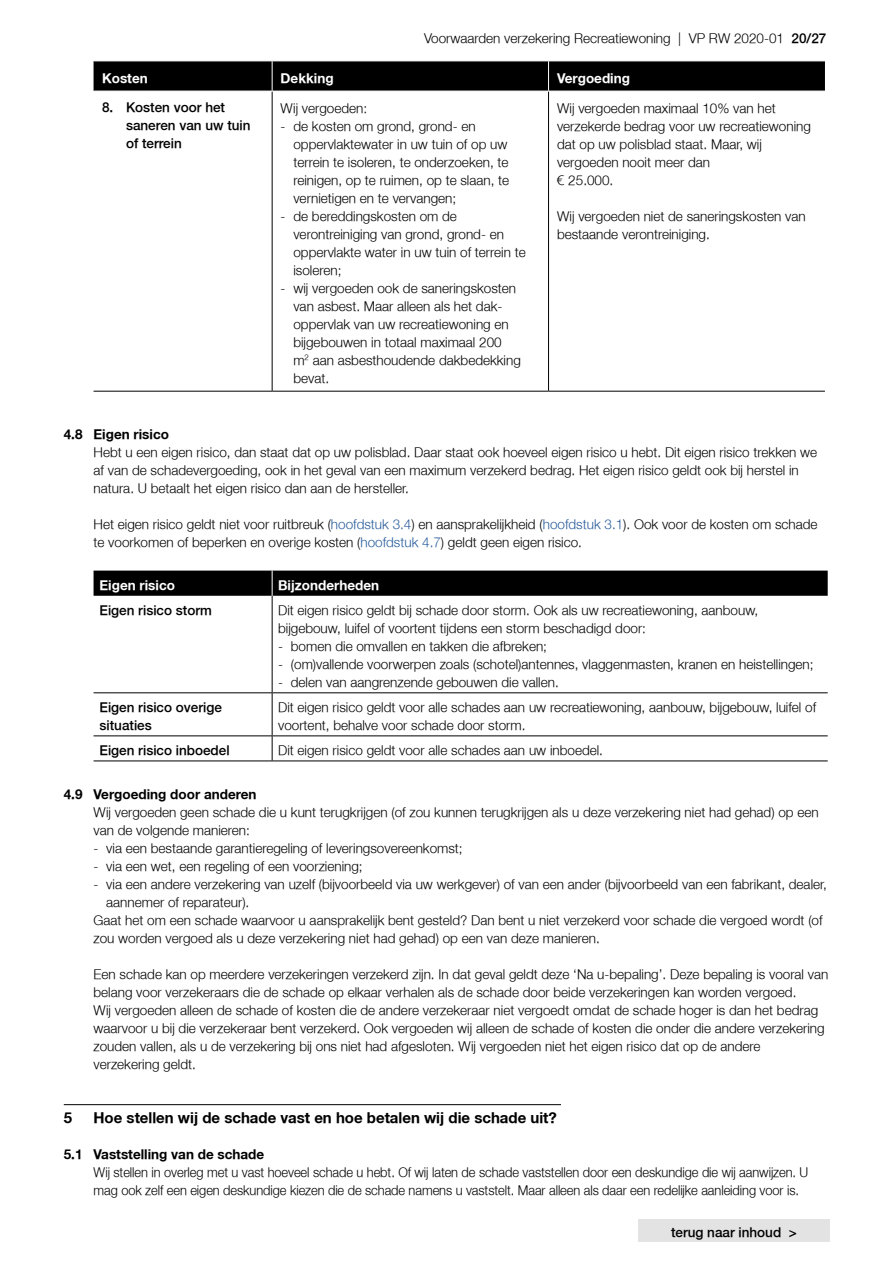
<style>
.page{position:relative;width:893px;height:1263px;background:#fff}
.page>*{position:absolute;margin:0;border:0;box-sizing:border-box;transform-origin:0 0}
.t1{font:700 15px "Fortis Helvetica";color:#000}
.t2{font:300 13.5px/18px "Fortis Helvetica";color:#000}
.t3{font:300 13.5px/18px "Fortis Helvetica";color:#000;scale:.95 1}
.t4{font:300 13.5px/18px "Fortis Helvetica";color:#000}
.t5{font:700 13.5px "Fortis Helvetica";color:#000}
.t6{font:700 13.5px "Fortis Helvetica";color:#fff}
.s1{font-style:inherit}
.s2{color:#275b9b}
</style>
<div class="page">
<div style="left:638px;top:1219px;width:192px;height:23px;background:#e3e3e3"></div>
<hr style="left:64px;top:1104px;width:497px;height:1px;background:#000">
<div style="left:94px;top:62px;width:731px;height:29px;background:#000"></div>
<hr style="left:272px;top:91px;width:1px;height:300px;background:#000">
<hr style="left:548px;top:91px;width:1px;height:300px;background:#000">
<hr style="left:94px;top:391px;width:178px;height:1px;background:#000">
<hr style="left:272px;top:391px;width:277px;height:1px;background:#000">
<hr style="left:549px;top:391px;width:276px;height:1px;background:#000">
<hr style="left:272px;top:61px;width:1px;height:30px;background:#fff">
<hr style="left:548px;top:61px;width:1px;height:30px;background:#fff">
<hr style="left:272px;top:91px;width:277px;height:1px;background:#fff">
<hr style="left:272px;top:596px;width:1px;height:96px;background:#000">
<hr style="left:94px;top:692px;width:178px;height:1px;background:#000">
<hr style="left:272px;top:692px;width:556px;height:1px;background:#000">
<hr style="left:272px;top:693px;width:1px;height:42px;background:#000">
<hr style="left:94px;top:735px;width:178px;height:1px;background:#000">
<hr style="left:272px;top:735px;width:556px;height:1px;background:#000">
<svg style="left:272px;top:736px;width:1px;height:24px"></svg>
<hr style="left:94px;top:760px;width:178px;height:1px;background:#000">
<hr style="left:272px;top:760px;width:556px;height:1px;background:#000">
<div style="left:94px;top:571px;width:734px;height:25px;background:#000"></div>
<p class="t2" style="left:424px;top:29px;width:404px">Voorwaarden verzekering Recreatiewoning | VP RW 2020-01 <span class="s1">20/27</span></p>
<p class="t6" style="left:102px;top:69px;width:47px">Kosten</p>
<p class="t6" style="left:281px;top:69px;width:54px">Dekking</p>
<p class="t6" style="left:557px;top:69px;width:74px">Vergoeding</p>
<p class="t4" style="left:126px;top:99px;width:126px;text-indent:-24px">8. Kosten voor het saneren van uw tuin of terrein</p>
<p class="t2" style="left:281px;top:99px;width:88px">Wij vergoeden:</p>
<p class="t2" style="left:557px;top:99px;width:255px">Wij vergoeden maximaal 10% van het verzekerde bedrag voor uw recreatiewoning dat op uw polisblad staat. Maar, wij vergoeden nooit meer dan<br>€ 25.000.</p>
<p class="t2" style="left:557px;top:207px;width:250px">Wij vergoeden niet de saneringskosten van bestaande verontreiniging.</p>
<p class="t2" style="left:293px;top:117px;width:217px;text-indent:-13px">- de kosten om grond, grond- en oppervlaktewater in uw tuin of op uw terrein te isoleren, te onderzoeken, te reinigen, op te ruimen, op te slaan, te vernietigen en te vervangen;</p>
<p class="t2" style="left:293px;top:207px;width:234px;text-indent:-13px">- de bereddingskosten om de verontreiniging van grond, grond- en oppervlakte water in uw tuin of terrein te isoleren;</p>
<p class="t2" style="left:293px;top:279px;width:229px;text-indent:-13px">- wij vergoeden ook de saneringskosten van asbest. Maar alleen als het dak&shy;oppervlak van uw recreatiewoning en bijgebouwen in totaal maximaal 200<br>m<sup>2</sup> aan asbesthoudende dakbedekking bevat.</p>
<p class="t5" style="left:64px;top:425px;width:107px">4.8 Eigen risico</p>
<p class="t2" style="left:94px;top:443px;width:725px">Hebt u een eigen risico, dan staat dat op uw polisblad. Daar staat ook hoeveel eigen risico u hebt. Dit eigen risico trekken we af van de schadevergoeding, ook in het geval van een maximum verzekerd bedrag. Het eigen risico geldt ook bij herstel in natura. U betaalt het eigen risico dan aan de hersteller.</p>
<p class="t2" style="left:94px;top:515px;width:725px">Het eigen risico geldt niet voor ruitbreuk (<span class="s2">hoofdstuk 3.4</span>) en aansprakelijkheid (<span class="s2">hoofdstuk 3.1</span>). Ook voor de kosten om schade te voorkomen of beperken en overige kosten (<span class="s2">hoofdstuk 4.7</span>) geldt geen eigen risico.</p>
<p class="t6" style="left:100px;top:577px;width:77px">Eigen risico</p>
<p class="t6" style="left:278px;top:577px;width:103px">Bijzonderheden</p>
<p class="t4" style="left:100px;top:601px;width:114px">Eigen risico storm</p>
<p class="t2" style="left:278px;top:601px;width:482px">Dit eigen risico geldt bij schade door storm. Ook als uw recreatiewoning, aanbouw, bijgebouw, luifel of voortent tijdens een storm beschadigd door:</p>
<p class="t2" style="left:278px;top:637px;width:270px">- bomen die omvallen en takken die afbreken;</p>
<p class="t2" style="left:278px;top:655px;width:537px">- (om)vallende voorwerpen zoals (schotel)antennes, vlaggenmasten, kranen en heistellingen;</p>
<p class="t2" style="left:278px;top:673px;width:282px">- delen van aangrenzende gebouwen die vallen.</p>
<p class="t4" style="left:100px;top:698px;width:124px">Eigen risico overige situaties</p>
<p class="t2" style="left:278px;top:698px;width:539px">Dit eigen risico geldt voor alle schades aan uw recreatiewoning, aanbouw, bijgebouw, luifel of voortent, behalve voor schade door storm.</p>
<p class="t4" style="left:100px;top:742px;width:132px">Eigen risico inboedel</p>
<p class="t2" style="left:278px;top:741px;width:326px">Dit eigen risico geldt voor alle schades aan uw inboedel.</p>
<p class="t5" style="left:64px;top:785px;width:194px">4.9 Vergoeding door anderen</p>
<p class="t2" style="left:94px;top:803px;width:727px">Wij vergoeden geen schade die u kunt terugkrijgen (of zou kunnen terugkrijgen als u deze verzekering niet had gehad) op een van de volgende manieren:</p>
<p class="t2" style="left:94px;top:839px;width:371px">- via een bestaande garantieregeling of leveringsovereenkomst;</p>
<p class="t2" style="left:94px;top:857px;width:271px">- via een wet, een regeling of een voorziening;</p>
<p class="t2" style="left:94px;top:875px;width:735px">- via een andere verzekering van uzelf (bijvoorbeeld via uw werkgever) of van een ander (bijvoorbeeld van een fabrikant, dealer,</p>
<p class="t2" style="left:106px;top:893px;width:145px">aannemer of reparateur).</p>
<p class="t2" style="left:94px;top:911px;width:731px">Gaat het om een schade waarvoor u aansprakelijk bent gesteld? Dan bent u niet verzekerd voor schade die vergoed wordt (of</p>
<p class="t2" style="left:94px;top:929px;width:508px">zou worden vergoed als u deze verzekering niet had gehad) op een van deze manieren.</p>
<p class="t2" style="left:94px;top:965px;width:736px">Een schade kan op meerdere verzekeringen verzekerd zijn. In dat geval geldt deze ‘Na u-bepaling’. Deze bepaling is vooral van belang voor verzekeraars die de schade op elkaar verhalen als de schade door beide verzekeringen kan worden vergoed.<br>Wij vergoeden alleen de schade of kosten die de andere verzekeraar niet vergoedt omdat de schade hoger is dan het bedrag waarvoor u bij die verzekeraar bent verzekerd. Ook vergoeden wij alleen de schade of kosten die onder die andere verzekering zouden vallen, als u de verzekering bij ons niet had afgesloten. Wij vergoeden niet het eigen risico dat op de andere verzekering geldt.</p>
<p class="t1" style="left:64px;top:1108px;width:10px">5</p>
<p class="t1" style="left:94px;top:1108px;width:465px">Hoe stellen wij de schade vast en hoe betalen wij die schade uit?</p>
<p class="t5" style="left:64px;top:1145px;width:202px">5.1 Vaststelling van de schade</p>
<p class="t3" style="left:94px;top:1163px;width:754px">Wij stellen in overleg met u vast hoeveel schade u hebt. Of wij laten de schade vaststellen door een deskundige die wij aanwijzen. U mag ook zelf een eigen deskundige kiezen die de schade namens u vaststelt. Maar alleen als daar een redelijke aanleiding voor is.</p>
<p class="t4" style="left:671px;top:1224px;width:127px">terug naar inhoud &gt;</p>
</div>
